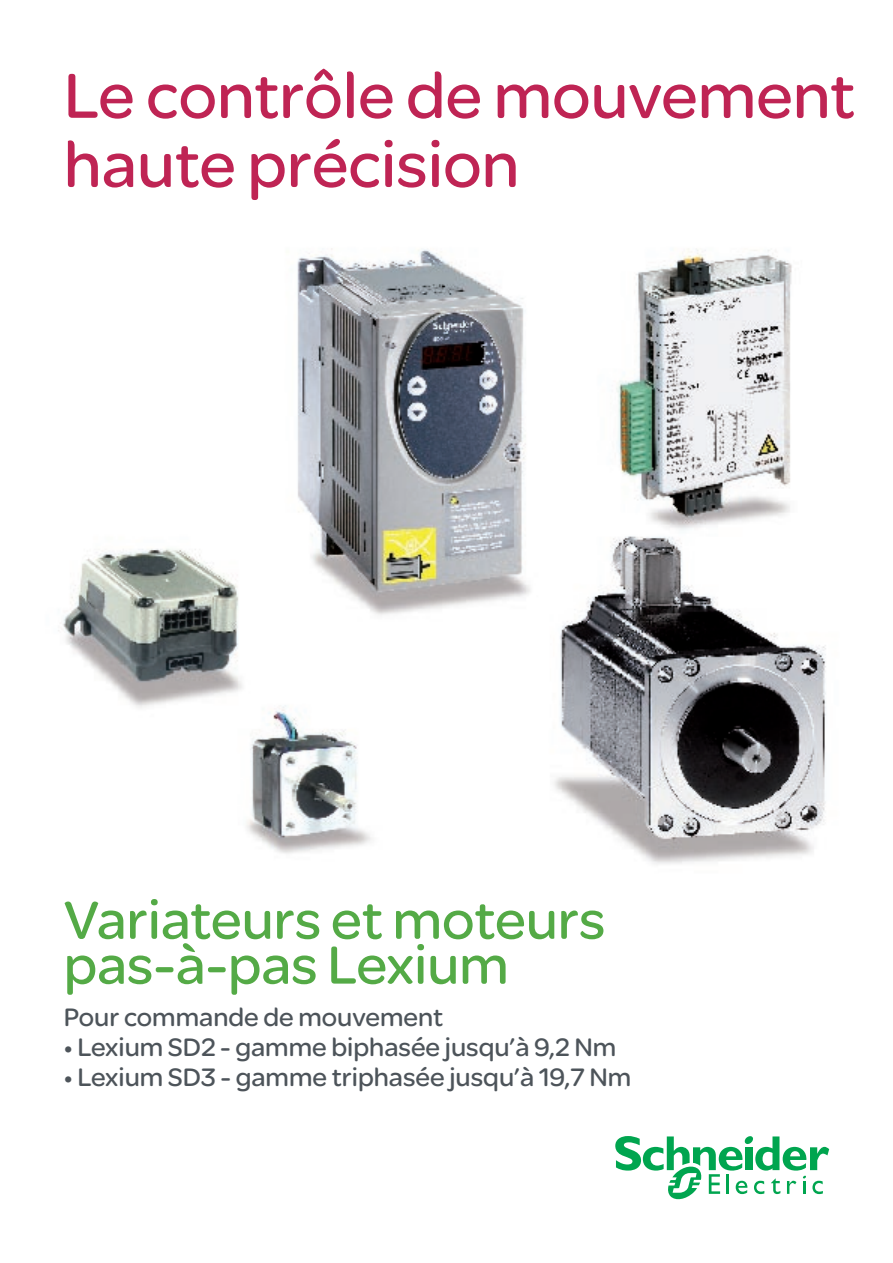
<style>
.page{position:relative;width:893px;height:1263px;background:#fff}
.page>*{position:absolute;margin:0;border:0;box-sizing:border-box;transform-origin:0 0}
.t1{font:67.5px/69px "SE Optimist";color:#bf2454}
.t2{font:57px/45px "SE Optimist";color:#54aa46}
.t3{font:27px "SE Optimist";color:#4d545a}
</style>
<div class="page">
<img style="left:58px;top:248px;width:768px;height:616px">
<svg style="left:615px;top:1136px;width:214px;height:64px"></svg>
<h1 class="t1" style="left:64px;top:59px;width:793px">Le contrôle de mouvement haute précision</h1>
<h2 class="t2" style="left:64px;top:896px;width:543px">Variateurs et moteurs pas-à-pas Lexium</h2>
<p class="t3" style="left:64px;top:998px;width:381px">Pour commande de mouvement</p>
<p class="t3" style="left:64px;top:1028px;width:554px">• Lexium SD2 - gamme biphasée jusqu’à 9,2 Nm</p>
<p class="t3" style="left:64px;top:1058px;width:569px">• Lexium SD3 - gamme triphasée jusqu’à 19,7 Nm</p>
</div>
